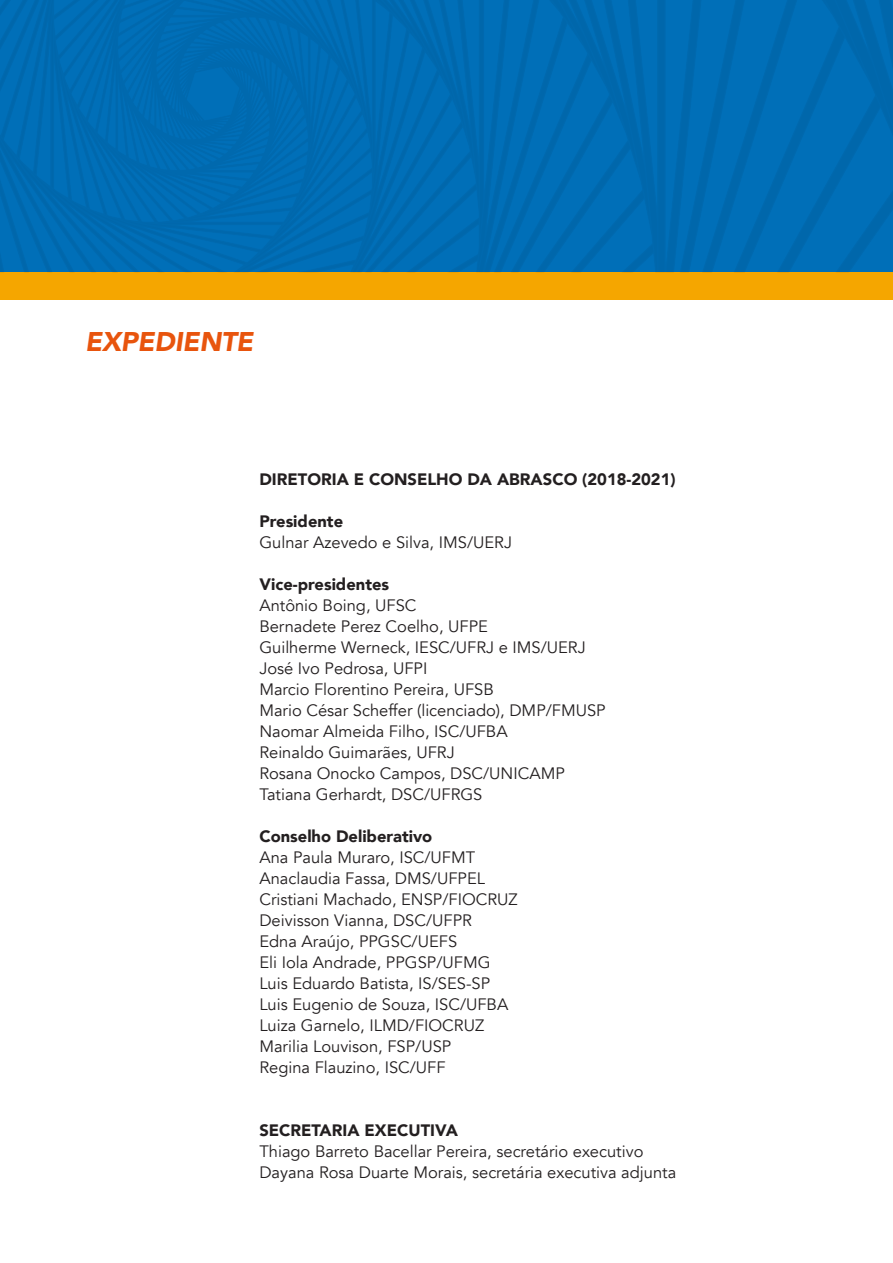
<style>
.page{position:relative;width:893px;height:1263px;background:#fff}
.page>*{position:absolute;margin:0;border:0;box-sizing:border-box;transform-origin:0 0}
.t1{font:italic 900 27px "Avenir";letter-spacing:-.005em;color:#e8540d}
.t2{font:16.5px "Avenir";color:#231f20}
.t3{font:900 16.5px "Avenir";color:#231f20}
</style>
<div class="page">
<div style="left:0;top:273px;width:893px;height:27px;background:#f5a600"></div>
<img style="left:0;top:0;width:893px;height:273px">
<p class="t1" style="left:85px;top:319px;width:169px">EXPEDIENTE</p>
<p class="t3" style="left:259px;top:465px;width:418px">DIRETORIA E CONSELHO DA ABRASCO (2018-2021)</p>
<p class="t3" style="left:259px;top:507px;width:85px">Presidente</p>
<p class="t2" style="left:259px;top:532px;width:254px">Gulnar Azevedo e Silva, IMS/UERJ</p>
<p class="t3" style="left:259px;top:570px;width:131px">Vice-presidentes</p>
<p class="t2" style="left:259px;top:595px;width:159px">Antônio Boing, UFSC</p>
<p class="t2" style="left:259px;top:616px;width:230px">Bernadete Perez Coelho, UFPE</p>
<p class="t2" style="left:259px;top:637px;width:328px">Guilherme Werneck, IESC/UFRJ e IMS/UERJ</p>
<p class="t2" style="left:259px;top:658px;width:169px">José Ivo Pedrosa, UFPI</p>
<p class="t2" style="left:259px;top:679px;width:236px">Marcio Florentino Pereira, UFSB</p>
<p class="t2" style="left:259px;top:700px;width:348px">Mario César Scheffer (licenciado), DMP/FMUSP</p>
<p class="t2" style="left:259px;top:721px;width:250px">Naomar Almeida Filho, ISC/UFBA</p>
<p class="t2" style="left:259px;top:742px;width:197px">Reinaldo Guimarães, UFRJ</p>
<p class="t2" style="left:259px;top:763px;width:307px">Rosana Onocko Campos, DSC/UNICAMP</p>
<p class="t2" style="left:259px;top:784px;width:225px">Tatiana Gerhardt, DSC/UFRGS</p>
<p class="t3" style="left:259px;top:822px;width:174px">Conselho Deliberativo</p>
<p class="t2" style="left:259px;top:847px;width:217px">Ana Paula Muraro, ISC/UFMT</p>
<p class="t2" style="left:259px;top:868px;width:227px">Anaclaudia Fassa, DMS/UFPEL</p>
<p class="t2" style="left:259px;top:889px;width:260px">Cristiani Machado, ENSP/FIOCRUZ</p>
<p class="t2" style="left:259px;top:910px;width:214px">Deivisson Vianna, DSC/UFPR</p>
<p class="t2" style="left:259px;top:931px;width:199px">Edna Araújo, PPGSC/UEFS</p>
<p class="t2" style="left:259px;top:952px;width:233px">Eli Iola Andrade, PPGSP/UFMG</p>
<p class="t2" style="left:259px;top:973px;width:232px">Luis Eduardo Batista, IS/SES-SP</p>
<p class="t2" style="left:259px;top:994px;width:250px">Luis Eugenio de Souza, ISC/UFBA</p>
<p class="t2" style="left:259px;top:1015px;width:226px">Luiza Garnelo, ILMD/FIOCRUZ</p>
<p class="t2" style="left:259px;top:1036px;width:193px">Marilia Louvison, FSP/USP</p>
<p class="t2" style="left:259px;top:1057px;width:188px">Regina Flauzino, ISC/UFF</p>
<p class="t3" style="left:259px;top:1116px;width:200px">SECRETARIA EXECUTIVA</p>
<p class="t2" style="left:259px;top:1141px;width:386px">Thiago Barreto Bacellar Pereira, secretário executivo</p>
<p class="t2" style="left:259px;top:1162px;width:418px">Dayana Rosa Duarte Morais, secretária executiva adjunta</p>
</div>
